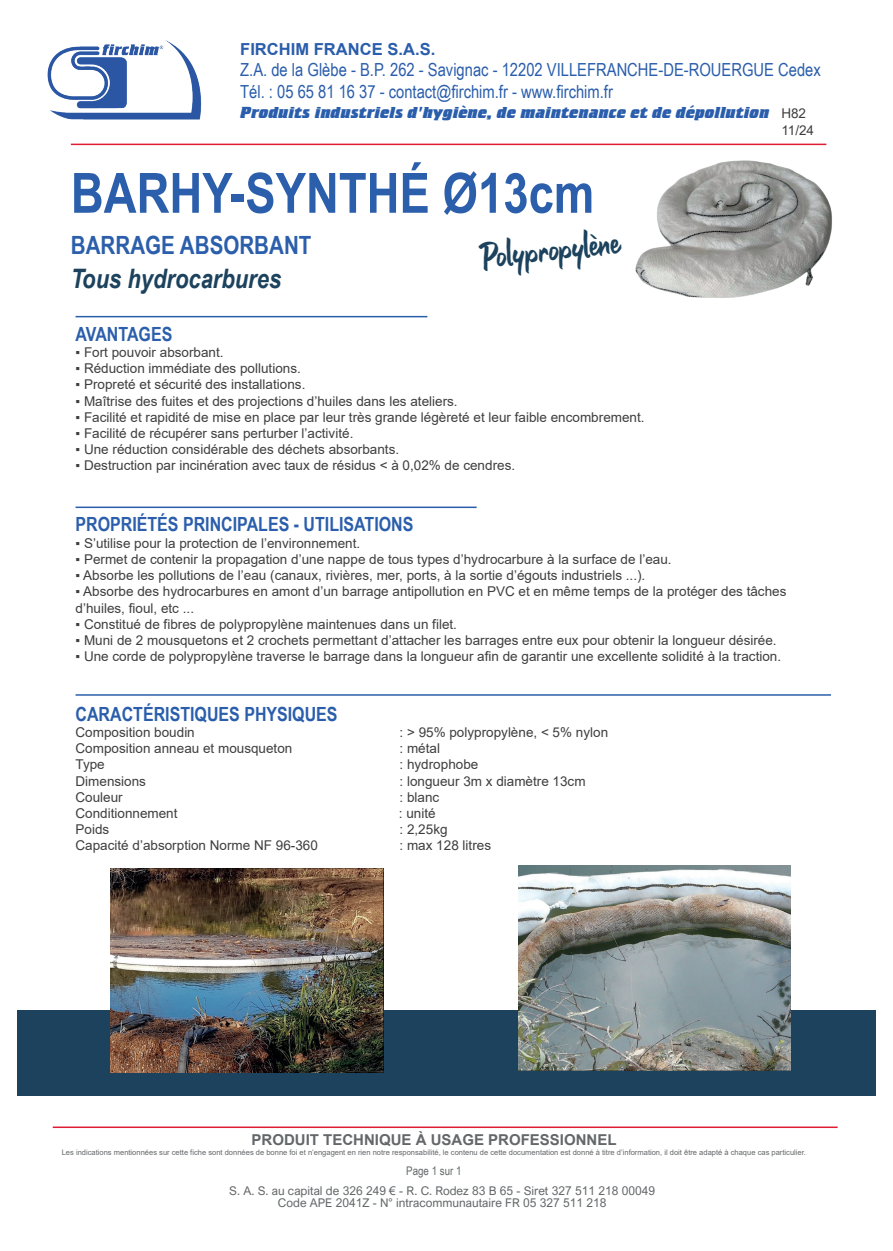
<style>
.page{position:relative;width:893px;height:1251px;background:#fff}
.page>*{position:absolute;margin:0;border:0;box-sizing:border-box;transform-origin:0 0}
.t1{font:700 55.5px "Arial Narrow";color:#2b5eab}
.t2{font:37.5px "Gultan Bonte";color:#1c425d}
.t3{font:italic 700 26.85px "Arial Narrow";color:#1c425d}
.t4{font:700 25.05px "Arial Narrow";color:#2b5eab}
.t5{font:700 19.5px "Arial Narrow";color:#2b5eab}
.t6{font:700 19.5px "Arial Narrow";color:#2a5eab}
.t7{font:18px/21.6px "Arial Narrow";color:#2a5dab}
.t8{font:16.5px "Crillee Extra Bold Italic Plain";color:#2a5dab}
.t9{font:700 16.5px "Arial";color:#2a5dab}
.t10{font:700 15px "Arial";color:#646769}
.t11{font:13.5px/16.2px "Arial";color:#3e3e3f}
.t12{font:12px/12px "Arial Nova";color:#646769;text-align:center}
.t13{font:11.85px "Arial Narrow";color:#646769}
.t14{font:7.5px "Arial";color:#646769}
</style>
<div class="page">
<div style="left:17px;top:1010px;width:859px;height:85px;background:#1c425d"></div>
<hr style="left:76px;top:506px;width:401px;height:2px;background:#2a5eab">
<hr style="left:76px;top:694px;width:755px;height:1px;background:#2a5eab">
<img style="left:635px;top:160px;width:197px;height:138px">
<hr style="left:71px;top:144px;width:755px;height:1px;background:#df1c34">
<img style="left:111px;top:868px;width:272px;height:203px">
<img style="left:47px;top:40px;width:155px;height:80px">
<hr style="left:53px;top:1126px;width:785px;height:1px;background:#df1c34">
<img style="left:519px;top:865px;width:271px;height:204px">
<hr style="left:76px;top:316px;width:351px;height:1px;background:#2a5eab">
<p class="t9" style="left:240px;top:37px;width:197px">FIRCHIM FRANCE S.A.S.</p>
<h3 class="t7" style="left:240px;top:58px;width:582px">Z.A. de la Glèbe - B.P. 262 - Savignac - 12202 VILLEFRANCHE-DE-ROUERGUE Cedex<br>Tél. : 05 65 81 16 37 - contact@firchim.fr - www.firchim.fr</h3>
<p class="t8" style="left:240px;top:103px;width:531px">Produits industriels d'hygiène, de maintenance et de dépollution</p>
<p class="t11" style="left:781px;top:105px;width:34px">H82<br>11/24</p>
<h1 class="t1" style="left:71px;top:151px;width:525px">BARHY-SYNTHÉ Ø13cm</h1>
<h3 class="t4" style="left:71px;top:226px;width:242px">BARRAGE ABSORBANT</h3>
<h3 class="t3" style="left:71px;top:258px;width:212px">Tous hydrocarbures</h3>
<h2 class="t2" style="left:479px;top:235px;width:141px;rotate:-6deg">Polypropylène</h2>
<h3 class="t5" style="left:76px;top:319px;width:98px">AVANTAGES</h3>
<p class="t11" style="left:76px;top:344px;width:150px">▪ Fort pouvoir absorbant.</p>
<p class="t11" style="left:76px;top:360px;width:227px">▪ Réduction immédiate des pollutions.</p>
<p class="t11" style="left:76px;top:376px;width:231px">▪ Propreté et sécurité des installations.</p>
<p class="t11" style="left:76px;top:392px;width:384px">▪ Maîtrise des fuites et des projections d’huiles dans les ateliers.</p>
<p class="t11" style="left:76px;top:409px;width:571px">▪ Facilité et rapidité de mise en place par leur très grande légèreté et leur faible encombrement.</p>
<p class="t11" style="left:76px;top:425px;width:279px">▪ Facilité de récupérer sans perturber l’activité.</p>
<p class="t11" style="left:76px;top:441px;width:325px">▪ Une réduction considérable des déchets absorbants.</p>
<p class="t11" style="left:76px;top:457px;width:441px">▪ Destruction par incinération avec taux de résidus &lt; à 0,02% de cendres.</p>
<h3 class="t5" style="left:76px;top:509px;width:339px">PROPRIÉTÉS PRINCIPALES - UTILISATIONS</h3>
<p class="t11" style="left:76px;top:534px;width:286px">▪ S’utilise pour la protection de l’environnement.</p>
<p class="t11" style="left:76px;top:551px;width:598px">▪ Permet de contenir la propagation d’une nappe de tous types d’hydrocarbure à la surface de l’eau.</p>
<p class="t11" style="left:76px;top:567px;width:571px">▪ Absorbe les pollutions de l’eau (canaux, rivières, mer, ports, à la sortie d’égouts industriels ...).</p>
<p class="t11" style="left:76px;top:583px;width:712px">▪ Absorbe des hydrocarbures en amont d’un barrage antipollution en PVC et en même temps de la protéger des tâches d’huiles, fioul, etc ...</p>
<p class="t11" style="left:76px;top:615px;width:383px">▪ Constitué de fibres de polypropylène maintenues dans un filet.</p>
<p class="t11" style="left:76px;top:632px;width:703px">▪ Muni de 2 mousquetons et 2 crochets permettant d’attacher les barrages entre eux pour obtenir la longueur désirée.</p>
<p class="t11" style="left:76px;top:648px;width:707px">▪ Une corde de polypropylène traverse le barrage dans la longueur afin de garantir une excellente solidité à la traction.</p>
<h3 class="t6" style="left:76px;top:699px;width:264px">CARACTÉRISTIQUES PHYSIQUES</h3>
<p class="t11" style="left:76px;top:723px;width:121px">Composition boudin</p>
<p class="t11" style="left:400px;top:723px;width:210px">: &gt; 95% polypropylène, &lt; 5% nylon</p>
<p class="t11" style="left:76px;top:740px;width:218px">Composition anneau et mousqueton</p>
<p class="t11" style="left:400px;top:740px;width:42px">: métal</p>
<p class="t11" style="left:76px;top:756px;width:31px">Type</p>
<p class="t11" style="left:400px;top:756px;width:80px">: hydrophobe</p>
<p class="t11" style="left:76px;top:772px;width:72px">Dimensions</p>
<p class="t11" style="left:400px;top:772px;width:188px">: longueur 3m x diamètre 13cm</p>
<p class="t11" style="left:76px;top:788px;width:49px">Couleur</p>
<p class="t11" style="left:400px;top:788px;width:41px">: blanc</p>
<p class="t11" style="left:76px;top:804px;width:104px">Conditionnement</p>
<p class="t11" style="left:399px;top:804px;width:38px">: unité</p>
<p class="t11" style="left:76px;top:821px;width:35px">Poids</p>
<p class="t11" style="left:400px;top:821px;width:50px">: 2,25kg</p>
<p class="t11" style="left:76px;top:837px;width:244px">Capacité d’absorption Norme NF 96-360</p>
<p class="t11" style="left:400px;top:837px;width:93px">: max 128 litres</p>
<p class="t10" style="left:251px;top:1128px;width:367px">PRODUIT TECHNIQUE À USAGE PROFESSIONNEL</p>
<p class="t14" style="left:62px;top:1146px;width:746px">Les indications mentionnées sur cette fiche sont données de bonne foi et n’engagent en rien notre responsabilité, le contenu de cette documentation est donné à titre d’information, il doit être adapté à chaque cas particulier.</p>
<p class="t13" style="left:406px;top:1161px;width:57px">Page 1 sur 1</p>
<p class="t12" style="left:229px;top:1184px;width:427px">S. A. S. au capital de 326 249 € - R. C. Rodez 83 B 65 - Siret 327 511 218 00049<br>Code APE 2041Z - N° intracommunautaire FR 05 327 511 218</p>
</div>
